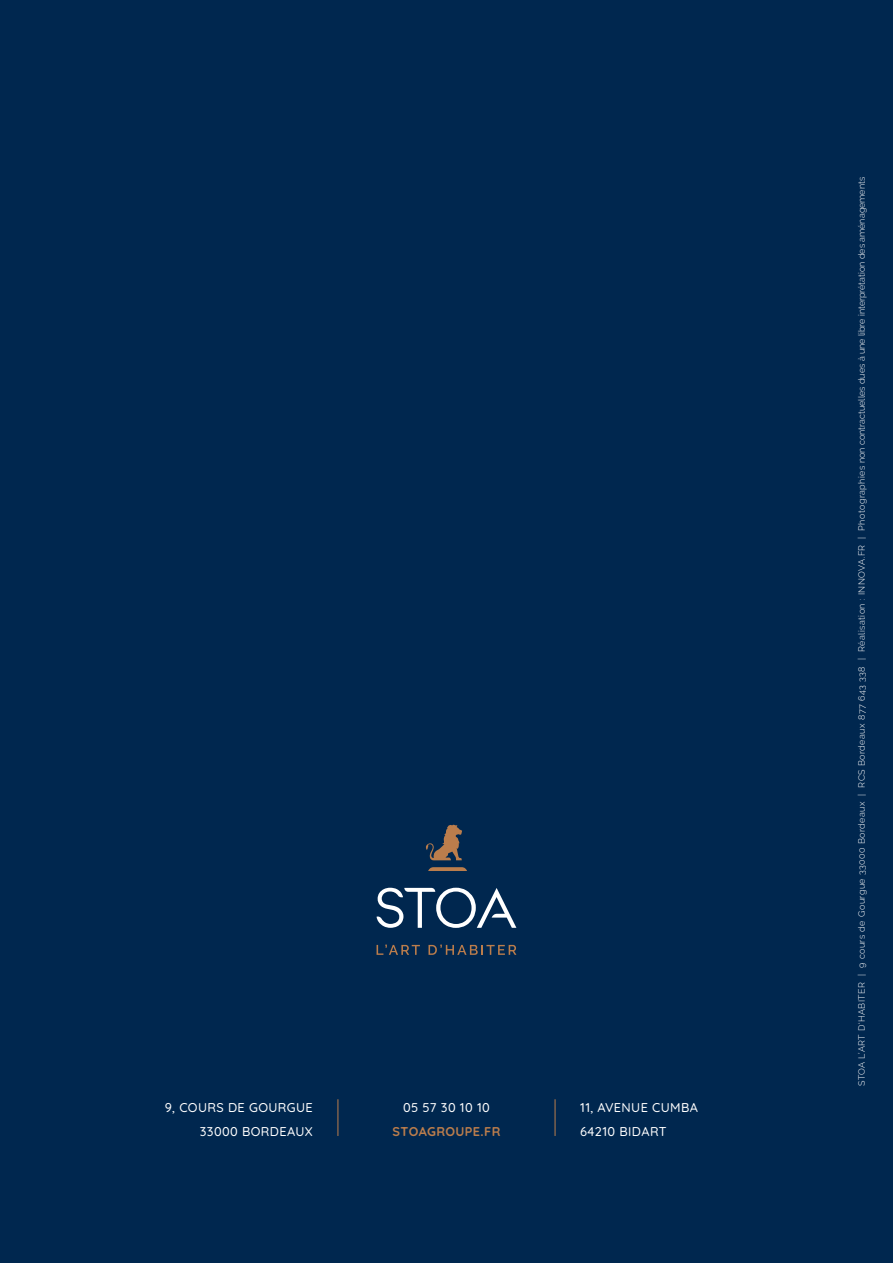
<style>
.page{position:relative;width:893px;height:1263px;background:#00274f}
.page>*{position:absolute;margin:0;border:0;box-sizing:border-box;transform-origin:0 0}
.t1{font:500 12.75px/24px "Quicksand";letter-spacing:.03em;color:#fff;text-align:right}
.t2{font:700 12.75px "Quicksand";letter-spacing:.03em;color:#bb7d4c}
.t3{font:300 9px "Raleway";letter-spacing:.045em;color:#fff}
</style>
<div class="page">
<svg style="left:377px;top:944px;width:43px;height:11px"></svg>
<svg style="left:428px;top:944px;width:88px;height:11px"></svg>
<svg style="left:377px;top:888px;width:139px;height:40px"></svg>
<svg style="left:426px;top:824px;width:36px;height:36px"></svg>
<svg style="left:428px;top:867px;width:39px;height:4px"></svg>
<hr style="left:338px;top:1099px;width:1px;height:37px;background:#bb7d4c">
<hr style="left:555px;top:1099px;width:1px;height:37px;background:#bb7d4c">
<h1 class="t1" style="left:165px;top:1094px;width:149px">9, COURS DE GOURGUE<br>33000 BORDEAUX</h1>
<h1 class="t1" style="left:580px;top:1094px;width:119px;text-align:left">11, AVENUE CUMBA<br>64210 BIDART</h1>
<h1 class="t1" style="left:403px;top:1094px;width:88px">05 57 30 10 10</h1>
<h1 class="t2" style="left:393px;top:1121px;width:109px">STOAGROUPE.FR</h1>
<p class="t3" style="left:856px;top:1086px;width:911px;rotate:-90deg">STOA L’ART D‘HABITER | 9 cours de Gourgue 33000 Bordeaux | RCS Bordeaux 877 643 338 | Réalisation : INNOVA.FR | Photographies non contractuelles dues à une libre interprétation des aménagements</p>
</div>
